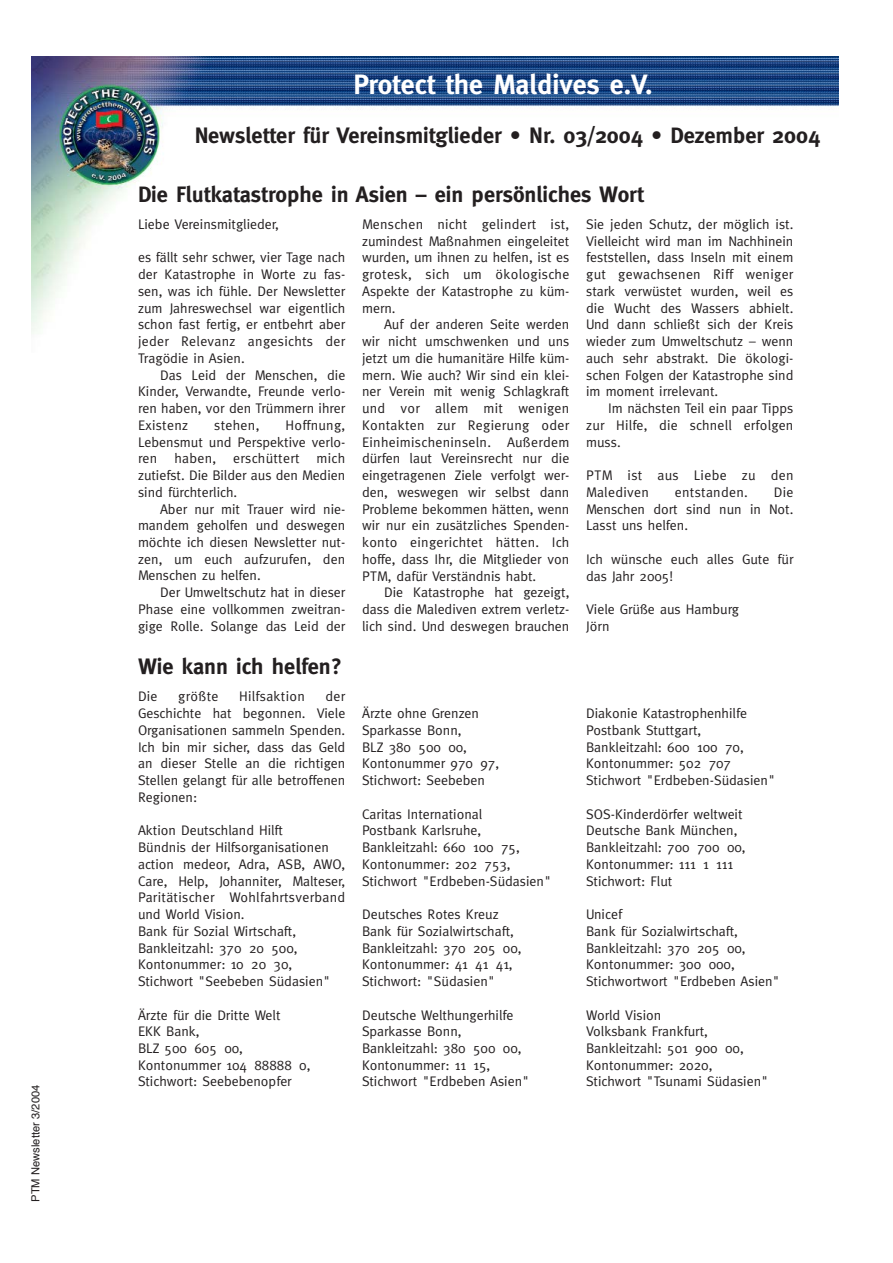
<style>
.page{position:relative;width:893px;height:1263px;background:#fff}
.page>*{position:absolute;margin:0;border:0;box-sizing:border-box;transform-origin:0 0}
.t1{font:700 27.9px "Meta";color:#fff}
.t2{font:700 22.35px "Meta";color:#231f20}
.t3{font:13.95px/16.8px "Meta";color:#231f20;text-align:justify}
.t4{font:13.95px/16.8px "Meta";letter-spacing:.02em;color:#231f20}
.t5{font:11.1px "Helvetica";color:#231f20}
</style>
<div class="page">
<img style="left:31px;top:56px;width:807px;height:278px">
<div style="left:193px;top:124px;width:634px;height:36px;background:#fff"></div>
<div style="left:137px;top:183px;width:586px;height:29px;background:#fff"></div>
<p class="t5" style="left:31px;top:1202px;width:119px;rotate:-90deg">PTM Newsletter 3/2004</p>
<h1 class="t1" style="left:353px;top:73px;width:301px">Protect the Maldives e.V.</h1>
<h2 class="t2" style="left:195px;top:126px;width:626px">Newsletter für Vereinsmitglieder • Nr. 03/2004 • Dezember 2004</h2>
<h2 class="t2" style="left:138px;top:185px;width:507px">Die Flutkatastrophe in Asien – ein persönliches Wort</h2>
<p class="t3" style="left:138px;top:217px;width:142px">Liebe Vereinsmitglieder,</p>
<p class="t3" style="left:138px;top:250px;width:209px">es fällt sehr schwer, vier Tage nach der Katastrophe in Worte zu fas&shy;sen, was ich fühle. Der Newsletter zum Jahreswechsel war eigentlich schon fast fertig, er entbehrt aber jeder Relevanz angesichts der Tragödie in Asien.</p>
<p class="t3" style="left:138px;top:367px;width:209px;text-indent:22px">Das Leid der Menschen, die Kinder, Verwandte, Freunde verlo&shy;ren haben, vor den Trümmern ihrer Existenz</p>
<p class="t3" style="left:214px;top:418px;width:47px">stehen,</p>
<p class="t3" style="left:138px;top:418px;width:209px;text-indent:148px">Hoffnung, Lebensmut und Perspektive verlo&shy;ren haben, erschüttert mich zutiefst. Die Bilder aus den Medien sind fürchterlich.</p>
<p class="t3" style="left:138px;top:501px;width:209px;text-indent:22px">Aber nur mit Trauer wird nie&shy;mandem geholfen und deswegen möchte ich diesen Newsletter nut&shy;zen, um euch aufzurufen, den Menschen zu helfen.</p>
<p class="t3" style="left:138px;top:585px;width:209px;text-indent:22px">Der Umweltschutz hat in dieser Phase eine vollkommen zweitran&shy;gige Rolle. Solange das Leid der</p>
<h2 class="t2" style="left:138px;top:657px;width:205px">Wie kann ich helfen?</h2>
<p class="t3" style="left:138px;top:689px;width:209px;text-indent:187px">der Geschichte hat begonnen. Viele Organisationen sammeln Spenden.<br>Ich bin mir sicher, dass das Geld an dieser Stelle an die richtigen Stellen gelangt für alle betroffenen Regionen:</p>
<p class="t3" style="left:138px;top:823px;width:209px;text-align:left">Aktion Deutschland Hilft<br>Bündnis der Hilfsorganisationen action medeor, Adra, ASB, AWO,<br>Care, Help, Johanniter, Malteser,<br>Paritätischer Wohlfahrtsverband und World Vision.<br>Bank für Sozial Wirtschaft,<br>Bankleitzahl: 370 20 500,<br>Kontonummer: 10 20 30,<br>Stichwort "Seebeben Südasien"</p>
<p class="t3" style="left:138px;top:1007px;width:174px;text-align:left">Ärzte für die Dritte Welt<br>EKK Bank,<br>BLZ 500 605 00,<br>Kontonummer 104 88888 0,<br>Stichwort: Seebebenopfer</p>
<p class="t3" style="left:138px;top:689px;width:21px">Die</p>
<p class="t3" style="left:178px;top:689px;width:42px">größte</p>
<p class="t4" style="left:239px;top:689px;width:67px">Hilfsaktion</p>
<p class="t3" style="left:362px;top:217px;width:209px">Menschen nicht gelindert ist, zumindest Maßnahmen eingeleitet wurden, um ihnen zu helfen, ist es grotesk, sich um ökologische Aspekte der Katastrophe zu küm&shy;mern.</p>
<p class="t3" style="left:362px;top:317px;width:209px;text-indent:22px">Auf der anderen Seite werden wir nicht umschwenken und uns jetzt um die humanitäre Hilfe küm&shy;mern. Wie auch? Wir sind ein klei&shy;ner Verein mit wenig Schlagkraft und vor allem mit wenigen Kontakten zur Regierung oder Einheimischeninseln. Außerdem dürfen laut Vereinsrecht nur die eingetragenen Ziele verfolgt wer&shy;den, weswegen wir selbst dann Probleme bekommen hätten, wenn wir nur ein zusätzliches Spenden&shy;konto eingerichtet hätten. Ich hoffe, dass Ihr, die Mitglieder von PTM, dafür Verständnis habt.</p>
<p class="t3" style="left:362px;top:585px;width:209px;text-indent:22px">Die Katastrophe hat gezeigt, dass die Malediven extrem verletz&shy;lich sind. Und deswegen brauchen</p>
<p class="t3" style="left:586px;top:217px;width:209px">Sie jeden Schutz, der möglich ist.<br>Vielleicht wird man im Nachhinein feststellen, dass Inseln mit einem gut gewachsenen Riff weniger stark verwüstet wurden, weil es die Wucht des Wassers abhielt.<br>Und dann schließt sich der Kreis wieder zum Umweltschutz – wenn auch sehr abstrakt. Die ökologi&shy;schen Folgen der Katastrophe sind im moment irrelevant.</p>
<p class="t3" style="left:586px;top:401px;width:209px;text-indent:22px">Im nächsten Teil ein paar Tipps zur Hilfe, die schnell erfolgen muss.</p>
<p class="t4" style="left:586px;top:468px;width:209px">PTM ist aus Liebe zu den<br>Malediven</p>
<p class="t4" style="left:674px;top:485px;width:74px">entstanden.</p>
<p class="t3" style="left:586px;top:485px;width:209px;text-indent:188px">Die Menschen dort sind nun in Not.<br>Lasst uns helfen.</p>
<p class="t3" style="left:586px;top:552px;width:209px">Ich wünsche euch alles Gute für das Jahr 2005!</p>
<p class="t3" style="left:586px;top:602px;width:154px">Viele Grüße aus Hamburg<br>Jörn</p>
<p class="t3" style="left:362px;top:706px;width:138px;text-align:left">Ärzte ohne Grenzen<br>Sparkasse Bonn,<br>BLZ 380 500 00,<br>Kontonummer 970 97,<br>Stichwort: Seebeben</p>
<p class="t3" style="left:362px;top:806px;width:191px;text-align:left">Caritas International<br>Postbank Karlsruhe,<br>Bankleitzahl: 660 100 75,<br>Kontonummer: 202 753,<br>Stichwort "Erdbeben-Südasien"</p>
<p class="t3" style="left:362px;top:907px;width:161px;text-align:left">Deutsches Rotes Kreuz<br>Bank für Sozialwirtschaft,<br>Bankleitzahl: 370 205 00,<br>Kontonummer: 41 41 41,<br>Stichwort: "Südasien"</p>
<p class="t3" style="left:362px;top:1007px;width:169px;text-align:left">Deutsche Welthungerhilfe<br>Sparkasse Bonn,<br>Bankleitzahl: 380 500 00,<br>Kontonummer: 11 15,<br>Stichwort "Erdbeben Asien"</p>
<p class="t3" style="left:586px;top:706px;width:191px;text-align:left">Diakonie Katastrophenhilfe<br>Postbank Stuttgart,<br>Bankleitzahl: 600 100 70,<br>Kontonummer: 502 707<br>Stichwort "Erdbeben-Südasien"</p>
<p class="t3" style="left:586px;top:806px;width:161px;text-align:left">SOS-Kinderdörfer weltweit<br>Deutsche Bank München,<br>Bankleitzahl: 700 700 00,<br>Kontonummer: 111 1 111<br>Stichwort: Flut</p>
<p class="t3" style="left:586px;top:907px;width:195px;text-align:left">Unicef<br>Bank für Sozialwirtschaft,<br>Bankleitzahl: 370 205 00,<br>Kontonummer: 300 000,<br>Stichwortwort "Erdbeben Asien"</p>
<p class="t3" style="left:586px;top:1007px;width:184px;text-align:left">World Vision<br>Volksbank Frankfurt,<br>Bankleitzahl: 501 900 00,<br>Kontonummer: 2020,<br>Stichwort "Tsunami Südasien"</p>
</div>
